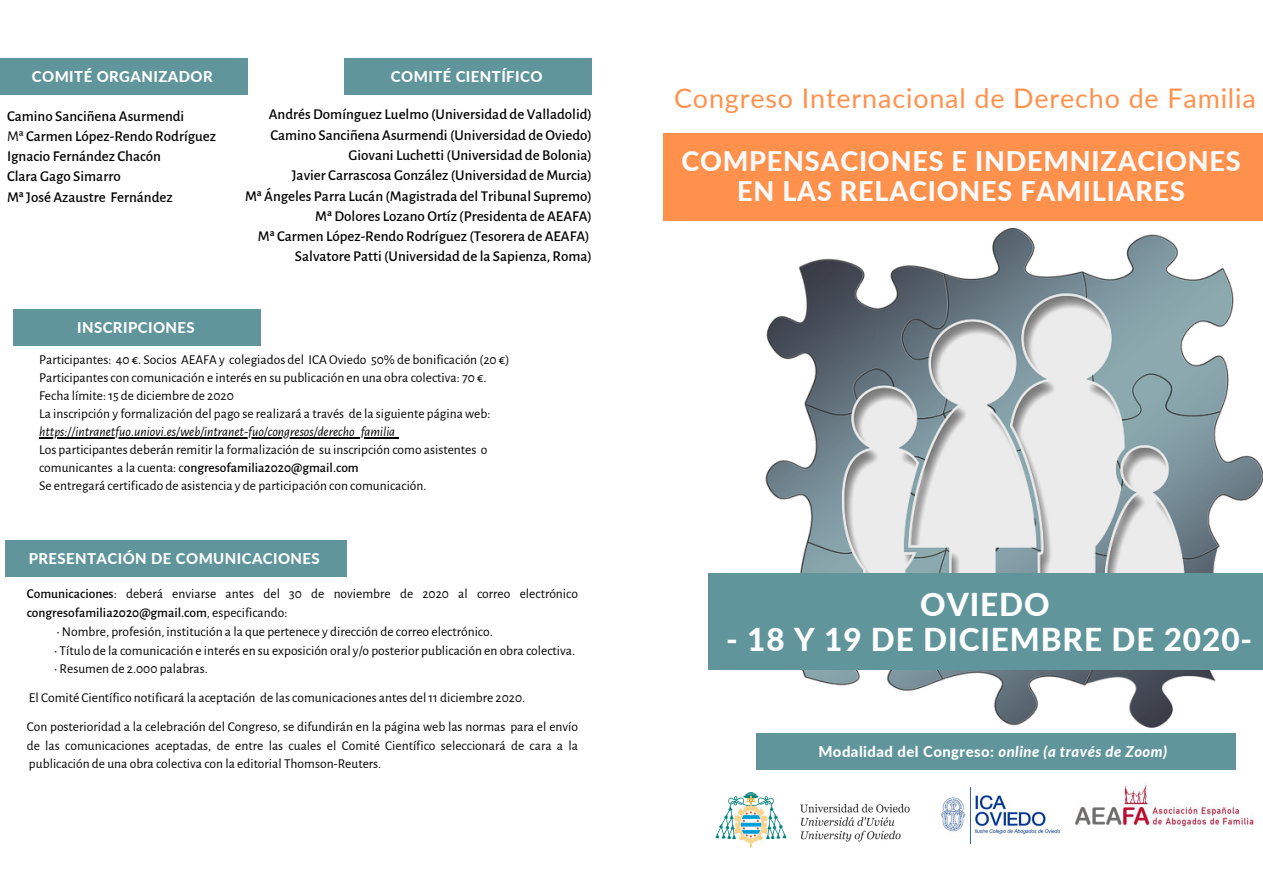
<style>
.page{position:relative;width:1263px;height:894px;background:#fff}
.page>*{position:absolute;margin:0;border:0;box-sizing:border-box;transform-origin:0 0}
.t1{font:800 31.5px "Lato";letter-spacing:.03em;color:#fff}
.t2{font:800 27px/30.3px "Lato";letter-spacing:.03em;color:#f9fafa;text-align:center}
.t3{font:27px "Lato";letter-spacing:.03em;color:#ff914d}
.t4{font:500 15px/20.2px "Alegreya Sans";color:#000}
.t5{font:800 14.85px "Lato";letter-spacing:.03em;color:#fff}
.t6{font:13.5px/18px "Alegreya Sans";color:#000}
.t7{font:italic 13.5px "Alegreya Sans";color:#000}
.s1{font-weight:400}
.s2{font-weight:500}
.s3{font-style:italic}
</style>
<div class="page">
<img style="left:708px;top:220px;width:555px;height:550px">
<div style="left:708px;top:572px;width:555px;height:97px;background:#5f959b"></div>
<div style="left:663px;top:133px;width:600px;height:87px;background:#ff914d"></div>
<div style="left:0;top:58px;width:248px;height:36px;background:#5f959b"></div>
<div style="left:344px;top:58px;width:248px;height:36px;background:#5f959b"></div>
<div style="left:14px;top:309px;width:247px;height:36px;background:#5f959b"></div>
<div style="left:6px;top:540px;width:341px;height:37px;background:#5f959b"></div>
<img style="left:1075px;top:782px;width:179px;height:47px">
<img style="left:715px;top:792px;width:195px;height:56px">
<img style="left:941px;top:787px;width:118px;height:55px">
<hr style="left:39px;top:437px;width:356px;height:1px;background:#000">
<div style="left:756px;top:732px;width:479px;height:37px;background:#5f959b"></div>
<p class="t5" style="left:32px;top:67px;width:182px">COMITÉ ORGANIZADOR</p>
<p class="t5" style="left:391px;top:67px;width:153px">COMITÉ CIENTÍFICO</p>
<p class="t4" style="left:7px;top:106px;width:211px">Camino Sanciñena Asurmendi<br><span class="s1">Mª</span> Carmen López-Rendo Rodríguez<br>Ignacio Fernández Chacón<br>Clara Gago Simarro<br>Mª José Azaustre Fernández</p>
<p class="t4" style="left:245px;top:105px;width:349px;text-align:right">Andrés Domínguez Luelmo (Universidad de Valladolid)<br>Camino Sanciñena Asurmendi (Universidad de Oviedo)<br>Giovani Luchetti (Universidad de Bolonia)<br>Javier Carrascosa González (Universidad de Murcia)<br>Mª Ángeles Parra Lucán (Magistrada del Tribunal Supremo)<br>Mª Dolores Lozano Ortíz (Presidenta de AEAFA)<br>Mª Carmen López-Rendo Rodríguez (Tesorera de AEAFA)<br>Salvatore Patti (Universidad de la Sapienza, Roma)</p>
<p class="t5" style="left:77px;top:318px;width:119px">INSCRIPCIONES</p>
<p class="t6" style="left:39px;top:351px;width:472px">Participantes: 40 €. Socios AEAFA y colegiados del ICA Oviedo 50% de bonificación (20 €)<br>Participantes con comunicación e interés en su publicación en una obra colectiva: 70 €.<br>Fecha límite: 15 de diciembre de 2020<br>La inscripción y formalización del pago se realizará a través de la siguiente página web:</p>
<p class="t7" style="left:39px;top:425px;width:358px">https://intranetfuo.uniovi.es/web/intranet-fuo/congresos/derecho_familia</p>
<p class="t6" style="left:39px;top:441px;width:450px">Los participantes deberán remitir la formalización de su inscripción como asistentes o comunicantes a la cuenta: c<span class="s2">ongresofamilia2020@gmail.com<br></span>Se entregará certificado de asistencia y de participación con comunicación.</p>
<p class="t5" style="left:29px;top:549px;width:293px">PRESENTACIÓN DE COMUNICACIONES</p>
<h2 class="t3" style="left:674px;top:82px;width:583px">Congreso Internacional de Derecho de Familia</h2>
<h2 class="t2" style="left:681px;top:145px;width:561px">COMPENSACIONES E INDEMNIZACIONES<br>EN LAS RELACIONES FAMILIARES</h2>
<p class="t6" style="left:27px;top:584px;width:553px;line-height:18.8px"><span class="s2">Comunicaciones</span>: deberá enviarse antes del 30 de noviembre de 2020 al correo electrónico <span class="s2">congresofamilia2020@gmail.com</span>, especificando:</p>
<p class="t6" style="left:56px;top:622px;width:438px">• Nombre, profesión, institución a la que pertenece y dirección de correo electrónico.</p>
<p class="t6" style="left:54px;top:641px;width:523px">• Título de la comunicación e interés en su exposición oral y/o posterior publicación en obra colectiva.</p>
<p class="t6" style="left:27px;top:654px;width:553px;line-height:28.8px;text-indent:27px">• Resumen de 2.000 palabras.<br>El Comité Científico notificará la aceptación de las comunicaciones antes del 11 diciembre 2020.<br>Con posterioridad a la celebración del Congreso, se difundirán en la página web las normas para el envío</p>
<p class="t6" style="left:27px;top:736px;width:553px;line-height:18.8px">de las comunicaciones aceptadas, de entre las cuales el Comité Científico seleccionará de cara a la publicación de una obra colectiva con la editorial Thomson-Reuters.</p>
<p class="t5" style="left:818px;top:741px;width:350px">Modalidad del Congreso: <span class="s3">online (a través de Zoom)</span></p>
<h1 class="t1" style="left:920px;top:584px;width:131px">OVIEDO</h1>
<h1 class="t1" style="left:726px;top:619px;width:528px">- 18 Y 19 DE DICIEMBRE DE 2020-</h1>
</div>
